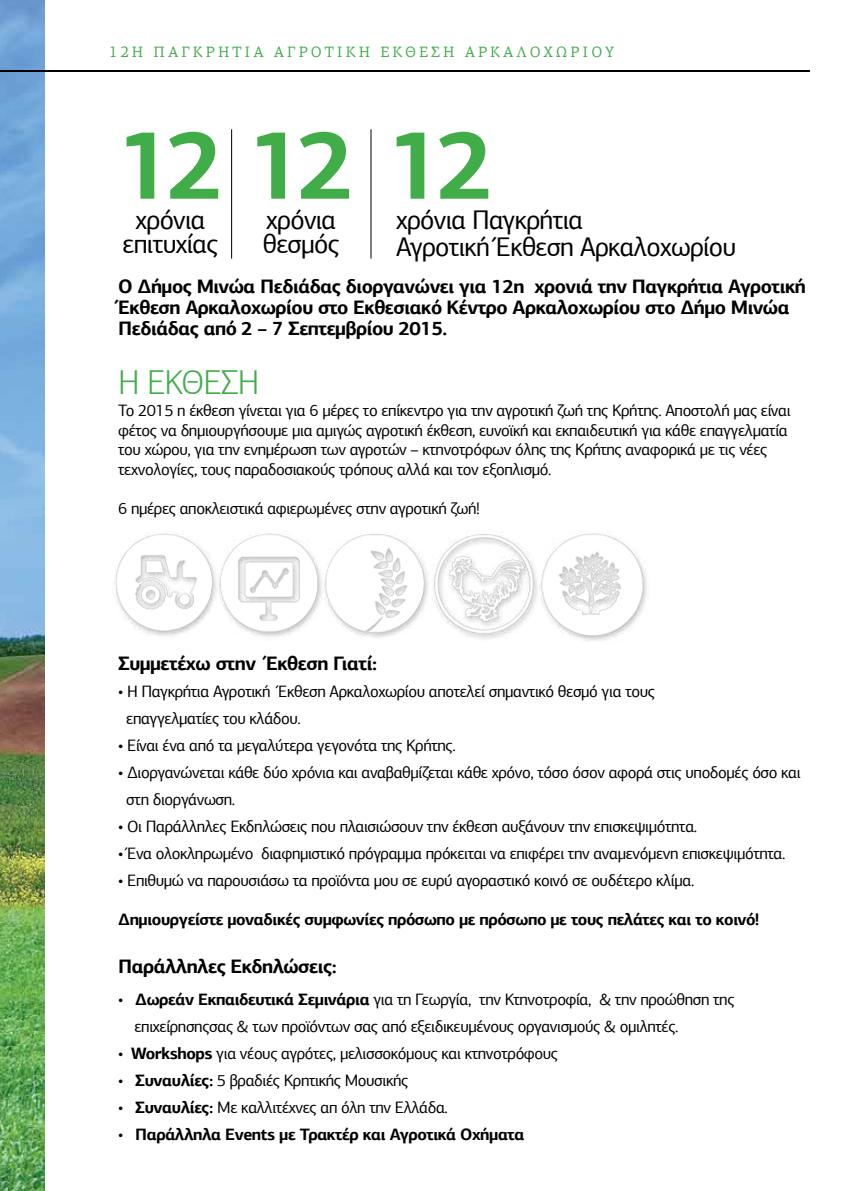
<style>
.page{position:relative;width:851px;height:1191px;background:#fff}
.page>*{position:absolute;margin:0;border:0;box-sizing:border-box;transform-origin:0 0}
.t1{font:700 99px "PF Agora Sans Pro";color:#41ad49}
.t2{font:300 34.5px "PF Agora Sans Pro";letter-spacing:-.025em;color:#41ad49}
.t3{font:27px/24px "PF Agora Sans Pro";letter-spacing:-.025em;color:#000}
.t4{font:700 19.5px/21px "PF Agora Sans Pro";letter-spacing:-.025em;color:#000}
.t5{font:16.5px/19.5px "PF Agora Sans Pro";letter-spacing:-.025em;color:#000}
.t6{font:700 16.5px "PF Agora Sans Pro";letter-spacing:-.025em;color:#000}
.t7{font:15px "PF Agora Serif Pro";letter-spacing:.2em;color:#41ad49}
.s1{font-weight:700}
.s2{font-weight:400}
</style>
<div class="page">
<img style="left:113px;top:532px;width:534px;height:109px">
<img style="left:0;top:0;width:45px;height:1191px">
<hr style="left:0;top:70px;width:809px;height:1px;background:#000">
<hr style="left:231px;top:129px;width:1px;height:130px;background:#000">
<hr style="left:370px;top:129px;width:1px;height:130px;background:#000">
<p class="t7" style="left:109px;top:43px;width:506px">12Η ΠΑΓΚΡΗΤΙΑ ΑΓΡΟΤΙΚΗ ΕΚΘΕΣΗ ΑΡΚΑΛΟΧΩΡΙΟΥ</p>
<h1 class="t1" style="left:117px;top:102px;width:378px">12 12 12</h1>
<h3 class="t3" style="left:122px;top:207px;width:97px;text-align:center">χρόνια επιτυχίας</h3>
<h3 class="t3" style="left:263px;top:207px;width:78px">χρόνια θεσμός</h3>
<h3 class="t3" style="left:396px;top:206px;width:342px;line-height:27px">χρόνια Παγκρήτια<br>Αγροτική Έκθεση Αρκαλοχωρίου</h3>
<p class="t4" style="left:118px;top:276px;width:689px">Ο Δήμος Μινώα Πεδιάδας διοργανώνει για 12η χρονιά την Παγκρήτια Αγροτική<br>Έκθεση Αρκαλοχωρίου στο Εκθεσιακό Κέντρο Αρκαλοχωρίου στο Δήμο Μινώα<br>Πεδιάδας από 2 – 7 Σεπτεμβρίου 2015.</p>
<h2 class="t2" style="left:118px;top:362px;width:143px">Η ΕΚΘΕΣΗ</h2>
<p class="t5" style="left:118px;top:401px;width:674px">Το 2015 η έκθεση γίνεται για 6 μέρες το επίκεντρο για την αγροτική ζωή της Κρήτης. Αποστολή μας είναι φέτος να δημιουργήσουμε μια αμιγώς αγροτική έκθεση, ευνοϊκή και εκπαιδευτική για κάθε επαγγελματία του χώρου, για την ενημέρωση των αγροτών – κτηνοτρόφων όλης της Κρήτης αναφορικά με τις νέες τεχνολογίες, τους παραδοσιακούς τρόπους αλλά και τον εξοπλισμό.</p>
<p class="t5" style="left:118px;top:498px;width:363px">6 ημέρες αποκλειστικά αφιερωμένες στην αγροτική ζωή!</p>
<p class="t4" style="left:118px;top:652px;width:260px">Συμμετέχω στην Έκθεση Γιατί:</p>
<p class="t5" style="left:126px;top:678px;width:530px;line-height:27px;text-indent:-8px">• Η Παγκρήτια Αγροτική Έκθεση Αρκαλοχωρίου αποτελεί σημαντικό θεσμό για τους επαγγελματίες του κλάδου.</p>
<p class="t5" style="left:118px;top:735px;width:339px">• Είναι ένα από τα μεγαλύτερα γεγονότα της Κρήτης.</p>
<p class="t5" style="left:126px;top:759px;width:675px;line-height:27px;text-indent:-8px">• Διοργανώνεται κάθε δύο χρόνια και αναβαθμίζεται κάθε χρόνο, τόσο όσον αφορά στις υποδομές όσο και στη διοργάνωση.</p>
<p class="t5" style="left:118px;top:816px;width:580px">• Οι Παράλληλες Εκδηλώσεις που πλαισιώσουν την έκθεση αυξάνουν την επισκεψιμότητα.</p>
<p class="t5" style="left:118px;top:843px;width:668px">• Ένα ολοκληρωμένο διαφημιστικό πρόγραμμα πρόκειται να επιφέρει την αναμενόμενη επισκεψιμότητα.</p>
<p class="t5" style="left:118px;top:870px;width:577px">• Επιθυμώ να παρουσιάσω τα προϊόντα μου σε ευρύ αγοραστικό κοινό σε ουδέτερο κλίμα.</p>
<p class="t6" style="left:118px;top:908px;width:642px">Δημιουργείστε μοναδικές συμφωνίες πρόσωπο με πρόσωπο με τους πελάτες και το κοινό!</p>
<p class="t4" style="left:118px;top:955px;width:220px">Παράλληλες Εκδηλώσεις:</p>
<p class="t5" style="left:134px;top:985px;width:601px;line-height:27px;text-indent:-16px">• <span class="s1">Δωρεάν Εκπαιδευτικά Σεμινάρια</span> για τη Γεωργία, την Κτηνοτροφία, &amp; την προώθηση της επιχείρησηςσας &amp; των προϊόντων σας από εξειδικευμένους οργανισμούς &amp; ομιλητές.</p>
<p class="t5" style="left:118px;top:1043px;width:441px">• <span class="s1">Workshops</span> για νέους αγρότες, μελισσοκόμους και κτηνοτρόφους</p>
<p class="t5" style="left:118px;top:1070px;width:292px">• <span class="s1">Συναυλίες:</span> 5 βραδιές Κρητικής Μουσικής</p>
<p class="t5" style="left:118px;top:1097px;width:331px">• <span class="s1">Συναυλίες:</span> Με καλλιτέχνες απ όλη την Ελλάδα.</p>
<p class="t6" style="left:118px;top:1123px;width:408px"><span class="s2">•</span> Παράλληλα Events με Τρακτέρ και Αγροτικά Οχήματα</p>
</div>
